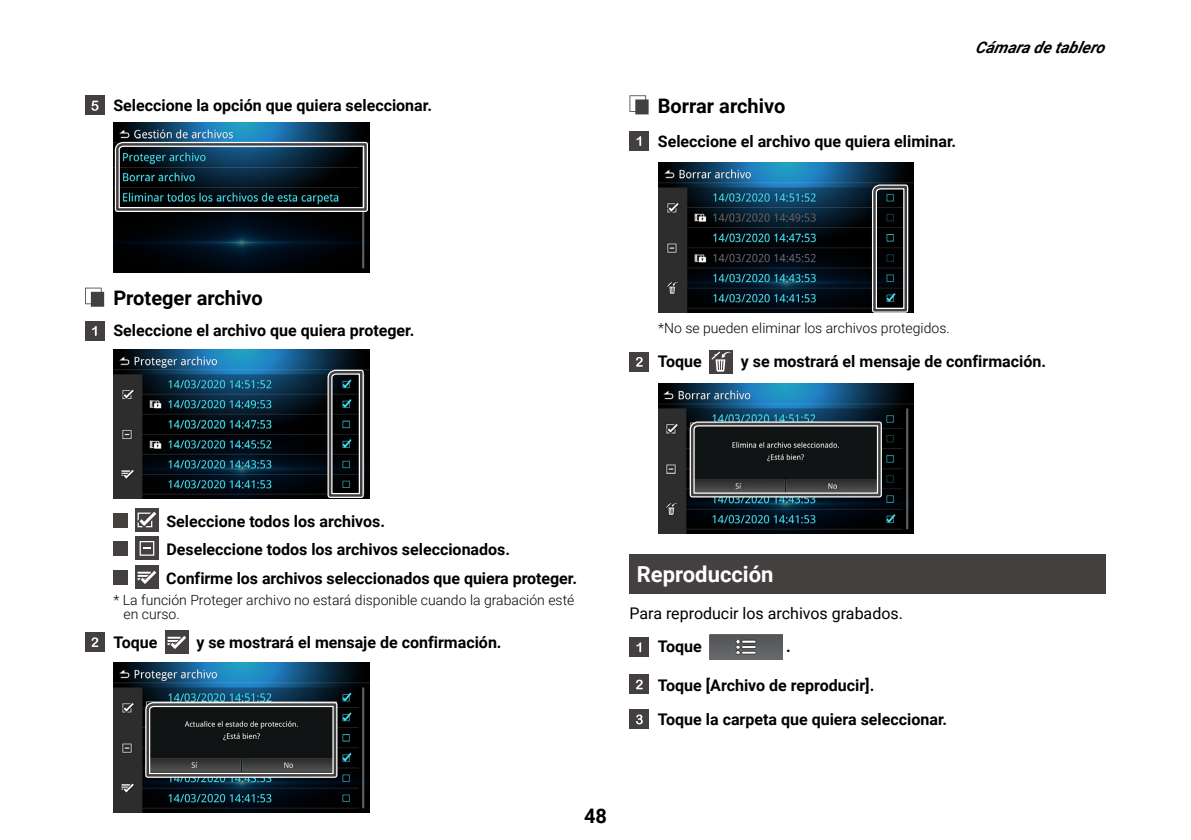
<style>
.page{position:relative;width:1191px;height:840px;background:#fff}
.page>*{position:absolute;margin:0;border:0;box-sizing:border-box;transform-origin:0 0}
.t1{font:700 22px "Roboto";color:#fff}
.t2{font:700 20px "Roboto";color:#000}
.t3{font:700 16px/28.6px "Roboto";color:#000}
.t4{font:16px "Roboto";color:#000}
.t5{font:italic 700 16px "Roboto";color:#000}
.t6{font:300 14px/14px "Roboto";color:#000}
</style>
<div class="page">
<svg style="left:85px;top:287px;width:19px;height:19px"></svg>
<img style="left:114px;top:349px;width:255px;height:149px">
<svg style="left:325px;top:367px;width:41px;height:132px;background:#313638"></svg>
<svg style="left:135px;top:508px;width:23px;height:23px"></svg>
<svg style="left:138px;top:511px;width:18px;height:16px"></svg>
<div style="left:114px;top:513px;width:14px;height:14px;background:#44403f"></div>
<svg style="left:135px;top:536px;width:23px;height:23px"></svg>
<svg style="left:140px;top:540px;width:14px;height:15px"></svg>
<div style="left:114px;top:541px;width:14px;height:14px;background:#44403f"></div>
<div style="left:135px;top:565px;width:23px;height:23px;background:#44403f"></div>
<svg style="left:138px;top:570px;width:18px;height:13px"></svg>
<div style="left:114px;top:570px;width:14px;height:14px;background:#44403f"></div>
<div style="left:165px;top:630px;width:23px;height:23px;background:#44403f"></div>
<svg style="left:167px;top:636px;width:19px;height:12px"></svg>
<img style="left:114px;top:662px;width:255px;height:150px">
<svg style="left:143px;top:699px;width:197px;height:80px;background:#333839"></svg>
<svg style="left:629px;top:95px;width:19px;height:19px"></svg>
<img style="left:658px;top:162px;width:255px;height:150px">
<svg style="left:869px;top:182px;width:41px;height:131px;background:#313435"></svg>
<svg style="left:710px;top:350px;width:23px;height:23px"></svg>
<svg style="left:711px;top:351px;width:20px;height:20px"></svg>
<img style="left:658px;top:383px;width:255px;height:150px">
<svg style="left:687px;top:419px;width:197px;height:80px;background:#323637"></svg>
<div style="left:629px;top:554px;width:477px;height:39px;background:#44403f"></div>
<img style="left:710px;top:634px;width:72px;height:25px">
<img style="left:114px;top:122px;width:255px;height:150px">
<svg style="left:113px;top:139px;width:257px;height:75px;background:#223742"></svg>
<div style="left:85px;top:95px;width:20px;height:20px;background:#44403f"></div>
<svg style="left:91px;top:101px;width:7px;height:10px"></svg>
<div style="left:85px;top:320px;width:20px;height:20px;background:#44403f"></div>
<svg style="left:92px;top:326px;width:5px;height:10px"></svg>
<div style="left:85px;top:632px;width:20px;height:19px;background:#44403f"></div>
<svg style="left:92px;top:637px;width:6px;height:9px"></svg>
<div style="left:629px;top:131px;width:20px;height:20px;background:#44403f"></div>
<svg style="left:636px;top:136px;width:5px;height:10px"></svg>
<div style="left:629px;top:351px;width:20px;height:20px;background:#44403f"></div>
<svg style="left:636px;top:357px;width:7px;height:9px"></svg>
<div style="left:629px;top:636px;width:20px;height:20px;background:#44403f"></div>
<svg style="left:636px;top:642px;width:5px;height:10px"></svg>
<div style="left:629px;top:674px;width:20px;height:20px;background:#44403f"></div>
<svg style="left:636px;top:679px;width:7px;height:10px"></svg>
<div style="left:629px;top:708px;width:20px;height:20px;background:#44403f"></div>
<svg style="left:636px;top:714px;width:7px;height:10px"></svg>
<p class="t3" style="left:113px;top:90px;width:320px">Seleccione la opción que quiera seleccionar.</p>
<p class="t2" style="left:113px;top:284px;width:151px">Proteger archivo</p>
<p class="t3" style="left:113px;top:315px;width:302px">Seleccione el archivo que quiera proteger.</p>
<p class="t2" style="left:658px;top:92px;width:129px">Borrar archivo</p>
<p class="t3" style="left:658px;top:126px;width:300px">Seleccione el archivo que quiera eliminar.</p>
<p class="t5" style="left:975px;top:36px;width:136px">Cámaradetablero</p>
<p class="t6" style="left:658px;top:320px;width:293px">*No se pueden eliminar los archivos protegidos.</p>
<p class="t3" style="left:658px;top:346px;width:45px">Toque</p>
<p class="t3" style="left:741px;top:346px;width:307px">y se mostrará el mensaje de confirmación.</p>
<p class="t3" style="left:166px;top:505px;width:412px">Seleccione todos los archivos.<br>Deseleccione todos los archivos seleccionados.<br>Confirme los archivos seleccionados que quiera proteger.</p>
<p class="t6" style="left:124px;top:592px;width:452px;text-indent:-10px">* La función Proteger archivo no estará disponible cuando la grabación esté en curso.</p>
<p class="t3" style="left:113px;top:626px;width:45px">Toque</p>
<p class="t3" style="left:196px;top:626px;width:307px">y se mostrará el mensaje de confirmación.</p>
<h1 class="t1" style="left:637px;top:558px;width:138px">Reproducción</h1>
<p class="t4" style="left:629px;top:601px;width:275px">Para reproducir los archivos grabados.</p>
<p class="t3" style="left:658px;top:631px;width:45px">Toque</p>
<p class="t3" style="left:786px;top:631px;width:6px">.</p>
<p class="t3" style="left:658px;top:666px;width:291px;line-height:34.2px">Toque [Archivo de reproducir].<br>Toque la carpeta que quiera seleccionar.</p>
<p class="t2" style="left:584px;top:801px;width:24px">48</p>
</div>
